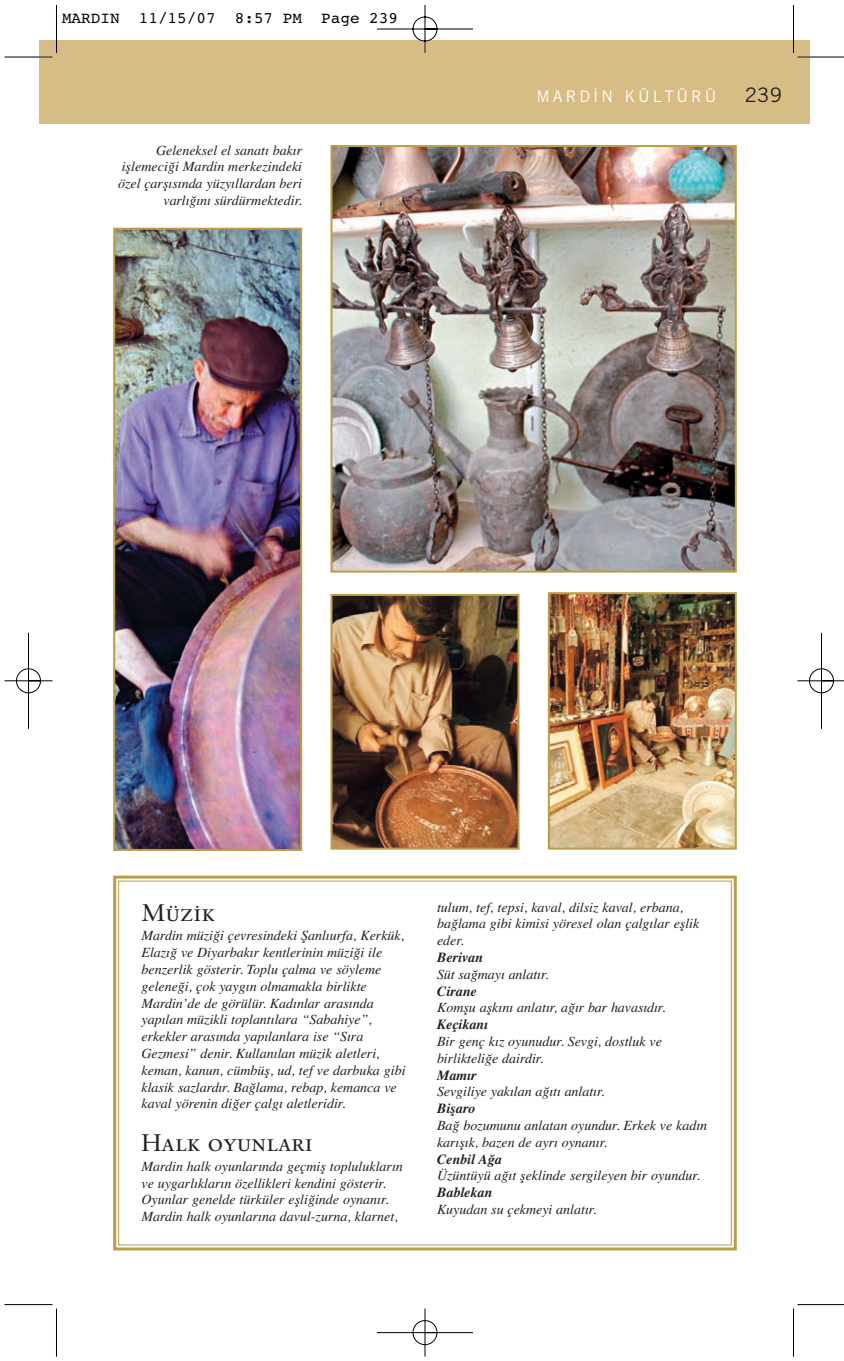
<style>
.page{position:relative;width:844px;height:1361px;background:#fff}
.page>*{position:absolute;margin:0;border:0;box-sizing:border-box;transform-origin:0 0}
.t1{font:24px "Sabon Roman SC";color:#231f20}
.t2{font:20px "Trade Gothic";color:#231f20}
.t3{font:16px "Courier TU";color:#000}
.t4{font:16px "Trade Gothic";letter-spacing:.19em;color:#fff}
.t5{font:italic 14px/16.8px "Times TU";color:#231f20}
.t6{font:italic 700 14px "Times TU";color:#231f20}
</style>
<div class="page">
<img style="left:4px;top:5px;width:840px;height:1352px">
<p class="t3" style="left:62px;top:12px;width:338px">MARDIN 11/15/07 8:57 PM Page 239</p>
<p class="t5" style="left:118px;top:143px;width:186px;text-align:right">Geleneksel el sanatı bakır işlemeciği Mardin merkezindeki özel çarşısında yüzyıllardan beri varlığını sürdürmektedir.</p>
<p class="t4" style="left:537px;top:90px;width:181px">MARD‹N KÜLTÜRÜ</p>
<h2 class="t2" style="left:745px;top:87px;width:39px">239</h2>
<h1 class="t1" style="left:142px;top:902px;width:75px">Müzik</h1>
<p class="t5" style="left:142px;top:928px;width:266px">Mardin müziği çevresindeki Şanlıurfa, Kerkük, Elazığ ve Diyarbakır kentlerinin müziği ile benzerlik gösterir. Toplu çalma ve söyleme geleneği, çok yaygın olmamakla birlikte Mardin’de de görülür. Kadınlar arasında yapılan müzikli toplantılara “Sabahiye”, erkekler arasında yapılanlara ise “Sıra Gezmesi” denir. Kullanılan müzik aletleri, keman, kanun, cümbüş, ud, tef ve darbuka gibi klasik sazlardır. Bağlama, rebap, kemanca ve kaval yörenin diğer çalgı aletleridir.</p>
<h1 class="t1" style="left:142px;top:1132px;width:173px">Halk oyunlar›</h1>
<p class="t5" style="left:142px;top:1159px;width:263px">Mardin halk oyunlarında geçmiş toplulukların ve uygarlıkların özellikleri kendini gösterir.<br>Oyunlar genelde türküler eşliğinde oynanır.<br>Mardin halk oyunlarına davul-zurna, klarnet,</p>
<p class="t5" style="left:437px;top:900px;width:264px">tulum, tef, tepsi, kaval, dilsiz kaval, erbana, bağlama gibi kimisi yöresel olan çalgılar eşlik eder.</p>
<p class="t6" style="left:437px;top:952px;width:47px">Berivan</p>
<p class="t5" style="left:437px;top:967px;width:113px">Süt sağmayı anlatır.</p>
<p class="t6" style="left:437px;top:986px;width:41px">Cirane</p>
<p class="t5" style="left:437px;top:1000px;width:230px">Komşu aşkını anlatır, ağır bar havasıdır.</p>
<p class="t6" style="left:437px;top:1019px;width:52px">Keçikanı</p>
<p class="t5" style="left:437px;top:1034px;width:226px">Bir genç kız oyunudur. Sevgi, dostluk ve birlikteliğe dairdir.</p>
<p class="t6" style="left:437px;top:1070px;width:41px">Mamır</p>
<p class="t5" style="left:437px;top:1084px;width:169px">Sevgiliye yakılan ağıtı anlatır.</p>
<p class="t6" style="left:437px;top:1103px;width:40px">Bişaro</p>
<p class="t5" style="left:437px;top:1118px;width:272px">Bağ bozumunu anlatan oyundur. Erkek ve kadın karışık, bazen de ayrı oynanır.</p>
<p class="t6" style="left:437px;top:1154px;width:66px">Cenbil Ağa</p>
<p class="t5" style="left:437px;top:1168px;width:264px">Üzüntüyü ağıt şeklinde sergileyen bir oyundur.</p>
<p class="t6" style="left:437px;top:1187px;width:57px">Bablekan</p>
<p class="t5" style="left:437px;top:1202px;width:161px">Kuyudan su çekmeyi anlatır.</p>
</div>
